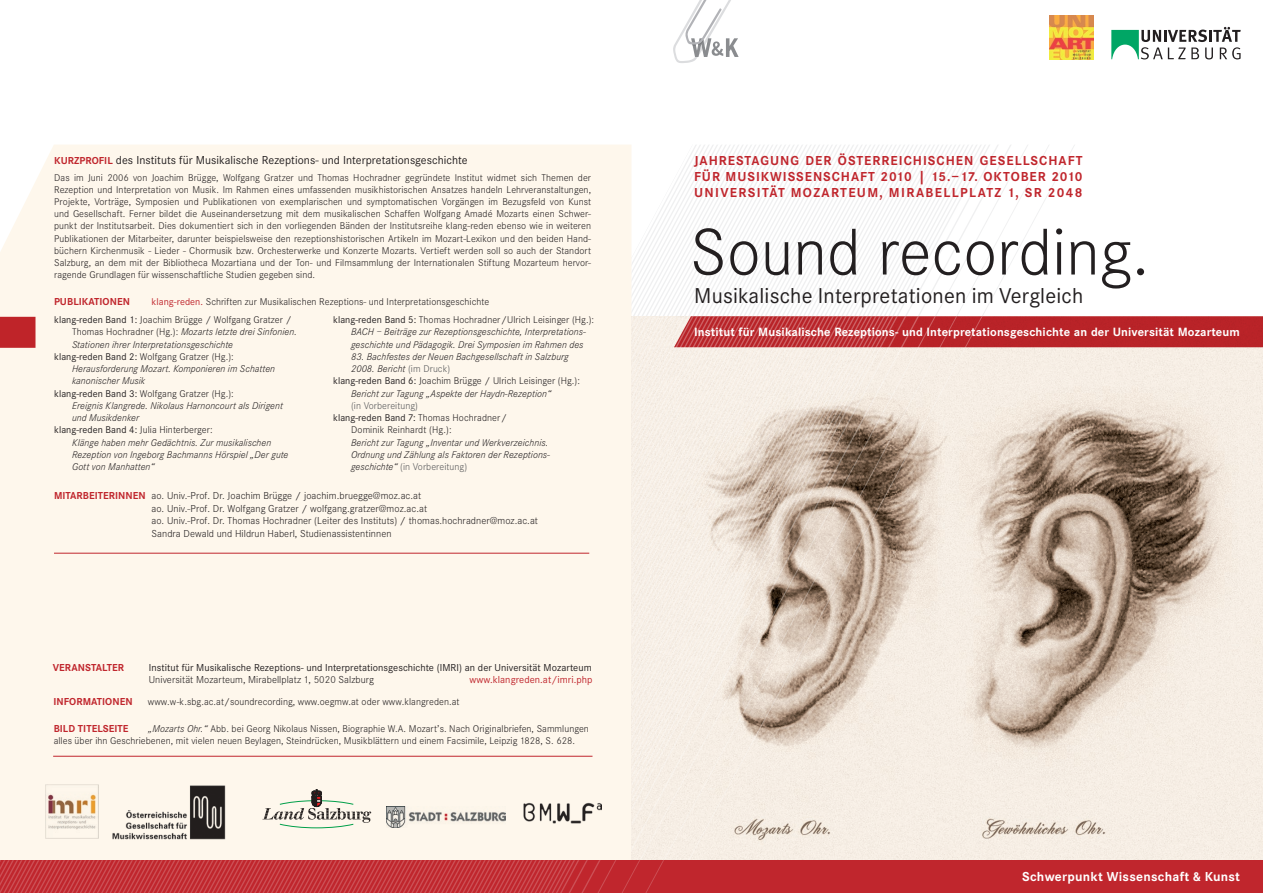
<style>
.page{position:relative;width:1263px;height:893px;background:#fff}
.page>*{position:absolute;margin:0;border:0;box-sizing:border-box;transform-origin:0 0}
.t1{font:300 68.4px "Corporate S";color:#231f20}
.t2{font:22.35px "Corporate S";letter-spacing:.01em;color:#231f20}
.t3{font:700 13.5px/16.2px "Corporate S";letter-spacing:.1em;color:#c0262d;text-align:justify}
.t4{font:700 13.5px "Corporate S";color:#fff}
.t5{font:700 12.45px "Corporate S";letter-spacing:.01em;color:#fff}
.t6{font:12px "Corporate S";letter-spacing:.005em;color:#231f20}
.t7{font:300 10.5px/12.6px "Corporate S";letter-spacing:.005em;color:#231f20}
.t8{font:10.5px "Corporate S";letter-spacing:.005em;color:#231f20}
.t9{font:700 10.5px "Corporate S";letter-spacing:.005em;color:#c0262d}
.t10{font:10.5px "Corporate S";letter-spacing:.005em;color:#c0262d}
.t11{font:300 10.2px/12.3px "Corporate S";letter-spacing:.005em;color:#231f20}
.t12{font:italic 300 10.2px/12.3px "Corporate S";letter-spacing:.005em;color:#231f20}
.t13{font:10.2px "Corporate S";letter-spacing:.005em;color:#231f20}
.t14{font:300 10.2px "Corporate S";letter-spacing:.005em;color:#57585a}
.s1{font-weight:700;font-size:10.5px;color:#c0262d}
.s2{font-weight:400;color:#c0262d}
.s3{font-weight:400}
.s4{font-style:normal}
.s5{font-weight:400;font-style:normal}
.s6{font-style:normal;color:#57585a}
.s7{font-weight:300}
.s8{font-weight:700;color:#c0262d}
.s9{font-style:italic}
</style>
<div class="page">
<div style="left:0;top:145px;width:631px;height:715px;background:#fef7ec"></div>
<div style="left:993px;top:774px;width:270px;height:86px;background:#f6eee4"></div>
<svg style="left:1111px;top:27px;width:130px;height:32px"></svg>
<img style="left:1049px;top:16px;width:45px;height:44px">
<svg style="left:631px;top:145px;width:632px;height:629px"></svg>
<div style="left:631px;top:316px;width:8px;height:544px;background:#f7efe6"></div>
<div style="left:639px;top:316px;width:24px;height:544px;background:#f7efe6"></div>
<div style="left:663px;top:316px;width:25px;height:544px;background:#f7efe6"></div>
<svg style="left:688px;top:316px;width:305px;height:544px;background:#e2cfc4"></svg>
<svg style="left:673px;top:0;width:66px;height:63px"></svg>
<div style="left:0;top:860px;width:1263px;height:33px;background:#c0262d"></div>
<svg style="left:262px;top:790px;width:109px;height:38px;background:#d8d6ca"></svg>
<img style="left:524px;top:802px;width:77px;height:23px">
<img style="left:45px;top:785px;width:53px;height:53px">
<img style="left:110px;top:784px;width:117px;height:56px">
<img style="left:387px;top:806px;width:118px;height:21px">
<svg style="left:0;top:317px;width:36px;height:31px"></svg>
<hr style="left:54px;top:553px;width:535px;height:1px;background:#c0262d">
<hr style="left:53px;top:756px;width:539px;height:1px;background:#c0262d">
<svg style="left:0;top:860px;width:664px;height:33px"></svg>
<p class="t9" style="left:54px;top:154px;width:8px">KURZPR</p>
<p class="t6" style="left:92px;top:153px;width:377px"><span class="s1">OFIL</span> des Instituts für Musikalische Rezeptions- und Interpretationsgeschichte</p>
<p class="t11" style="left:54px;top:171px;width:538px;text-align:justify">Das im Juni 2006 von Joachim Brügge, Wolfgang Gratzer und Thomas Hochradner gegründete Institut widmet sich Themen der Rezeption und Interpretation von Musik. Im Rahmen eines umfassenden musikhistorischen Ansatzes handeln Lehrveranstaltungen, Projekte, Vorträge, Symposien und Publikationen von exemplarischen und symptomatischen Vorgängen im Bezugsfeld von Kunst und Gesellschaft. Ferner bildet die Auseinandersetzung mit dem musikalischen Schaffen Wolfgang Amadé Mozarts einen Schwer&shy;punkt der Institutsarbeit. Dies dokumentiert sich in den vorliegenden Bänden der Institutsreihe klang-reden ebenso wie in weiteren Publikationen der Mitarbeiter, darunter beispielsweise den rezeptionshistorischen Artikeln im Mozart-Lexikon und den beiden Hand&shy;büchern Kirchenmusik - Lieder - Chormusik bzw. Orchesterwerke und Konzerte Mozarts. Vertieft werden soll so auch der Standort Salzburg, an dem mit der Bibliotheca Mozartiana und der Ton- und Filmsammlung der Internationalen Stiftung Mozarteum hervor&shy;ragende Grundlagen für wissenschaftliche Studien gegeben sind.</p>
<p class="t9" style="left:54px;top:295px;width:77px">PUBLIKATIONEN</p>
<p class="t11" style="left:54px;top:292px;width:437px;line-height:18.5px;text-indent:97px"><span class="s2">klang-reden.</span> Schriften zur Musikalischen Rezeptions- und Interpretationsgeschichte <span class="s3">klang-reden Band 1:</span> Joachim Brügge / Wolfgang Gratzer /</p>
<p class="t12" style="left:72px;top:326px;width:226px"><span class="s4">Thomas Hochradner (Hg.):</span> Mozarts letzte drei Sinfonien.</p>
<p class="t12" style="left:72px;top:338px;width:163px">Stationen ihrer Interpretationsgeschichte</p>
<p class="t11" style="left:54px;top:350px;width:181px"><span class="s3">klang-reden Band 2:</span> Wolfgang Gratzer (Hg.):</p>
<p class="t12" style="left:72px;top:363px;width:205px">Herausforderung Mozart. Komponieren im Schatten</p>
<p class="t12" style="left:72px;top:375px;width:75px">kanonischer Musik</p>
<p class="t11" style="left:54px;top:387px;width:181px"><span class="s3">klang-reden Band 3:</span> Wolfgang Gratzer (Hg.):</p>
<p class="t12" style="left:72px;top:399px;width:212px">Ereignis Klangrede. Nikolaus Harnoncourt als Dirigent</p>
<p class="t12" style="left:72px;top:412px;width:69px">und Musikdenker</p>
<p class="t11" style="left:54px;top:424px;width:160px"><span class="s3">klang-reden Band 4:</span> Julia Hinterberger:</p>
<p class="t12" style="left:72px;top:436px;width:201px">Klänge haben mehr Gedächtnis. Zur musikalischen</p>
<p class="t12" style="left:72px;top:448px;width:218px">Rezeption von Ingeborg Bachmanns Hörspiel „Der gute</p>
<p class="t12" style="left:72px;top:461px;width:84px">Gott von Manhatten“</p>
<p class="t12" style="left:351px;top:314px;width:245px;text-indent:-18px"><span class="s5">klang-reden Band 5:</span> <span class="s4">Thomas Hochradner / Ulrich Leisinger (Hg.):<br></span>BACH – Beiträge zur Rezeptionsgeschichte, Interpretations&shy;geschichte und Pädagogik. Drei Symposien im Rahmen des</p>
<p class="t12" style="left:351px;top:350px;width:219px">83. Bachfestes der Neuen Bachgesellschaft in Salzburg</p>
<p class="t12" style="left:351px;top:363px;width:101px">2008. Bericht <span class="s6">(im Druck)</span></p>
<p class="t11" style="left:333px;top:375px;width:248px"><span class="s3">klang-reden Band 6:</span> Joachim Brügge / Ulrich Leisinger (Hg.):</p>
<p class="t12" style="left:351px;top:387px;width:202px">Bericht zur Tagung „Aspekte der Haydn-Rezeption“</p>
<p class="t14" style="left:351px;top:400px;width:68px">(in Vorbereitung)</p>
<p class="t13" style="left:333px;top:412px;width:175px">klang-reden Band 7: <span class="s7">Thomas Hochradner /</span></p>
<p class="t11" style="left:351px;top:424px;width:102px">Dominik Reinhardt (Hg.):</p>
<p class="t12" style="left:351px;top:436px;width:201px">Bericht zur Tagung „Inventar und Werkverzeichnis.<br>Ordnung und Zählung als Faktoren der Rezeptions&shy;geschichte“ <span class="s6">(in Vorbereitung)</span></p>
<p class="t7" style="left:152px;top:489px;width:388px;text-indent:-98px"><span class="s8">MITARBEITERINNEN</span> ao. Univ.-Prof. Dr. Joachim Brügge / joachim.bruegge@moz.ac.at<br>ao. Univ.-Prof. Dr. Wolfgang Gratzer / wolfgang.gratzer@moz.ac.at<br>ao. Univ.-Prof. Dr. Thomas Hochradner (Leiter des Instituts) / thomas.hochradner@moz.ac.at Sandra Dewald und Hildrun Haberl, Studienassistentinnen</p>
<p class="t9" style="left:53px;top:661px;width:73px">VERANSTALTER</p>
<p class="t8" style="left:149px;top:661px;width:444px">Institut für Musikalische Rezeptions- und Interpretationsgeschichte (IMRI) an der Universität Mozarteum</p>
<p class="t7" style="left:149px;top:674px;width:227px">Universität Mozarteum, Mirabellplatz 1, 5020 Salzburg</p>
<p class="t10" style="left:469px;top:674px;width:125px">www.klangreden.at/imri.php</p>
<p class="t9" style="left:53px;top:696px;width:65px">INFORMATIONEN</p>
<p class="t11" style="left:148px;top:696px;width:313px">www.w-k.sbg.ac.at/soundrecording, www.oegmw.at oder www.klangreden.at</p>
<p class="t9" style="left:54px;top:722px;width:76px">BILD TITELSEITE</p>
<p class="t11" style="left:54px;top:723px;width:537px;text-indent:94px"><span class="s9">„Mozarts Ohr.“</span> Abb. bei Georg Nikolaus Nissen, Biographie W.A. Mozart’s. Nach Originalbriefen, Sammlungen alles über ihn Geschriebenen, mit vielen neuen Beylagen, Steindrücken, Musikblättern und einem Facsimile, Leipzig 1828, S. 628.</p>
<h3 class="t3" style="left:694px;top:153px;width:390px">JAHRESTAGUNG DER ÖSTERREICHISCHEN GESELLSCHAFT FÜR MUSIKWISSENSCHAFT 2010 | 15.–17. OKTOBER 2010<br>UNIVERSITÄT MOZARTEUM, MIRABELLPLATZ 1, SR 2048</h3>
<h1 class="t1" style="left:690px;top:215px;width:461px">Sound recording.</h1>
<h2 class="t2" style="left:694px;top:283px;width:391px">Musikalische Interpretationen im Vergleich</h2>
<p class="t5" style="left:694px;top:324px;width:547px">I NSTITUT FÜR MUSIKALISCHE REZEPTIONS- UND I NTERPRETATIONSGESCHICHTE AN DER UNIVERSITÄT MOZARTEUM</p>
<h3 class="t4" style="left:1022px;top:868px;width:219px">SCHWERPUNKT WISSENSCHAFT &amp; KUNST</h3>
</div>
